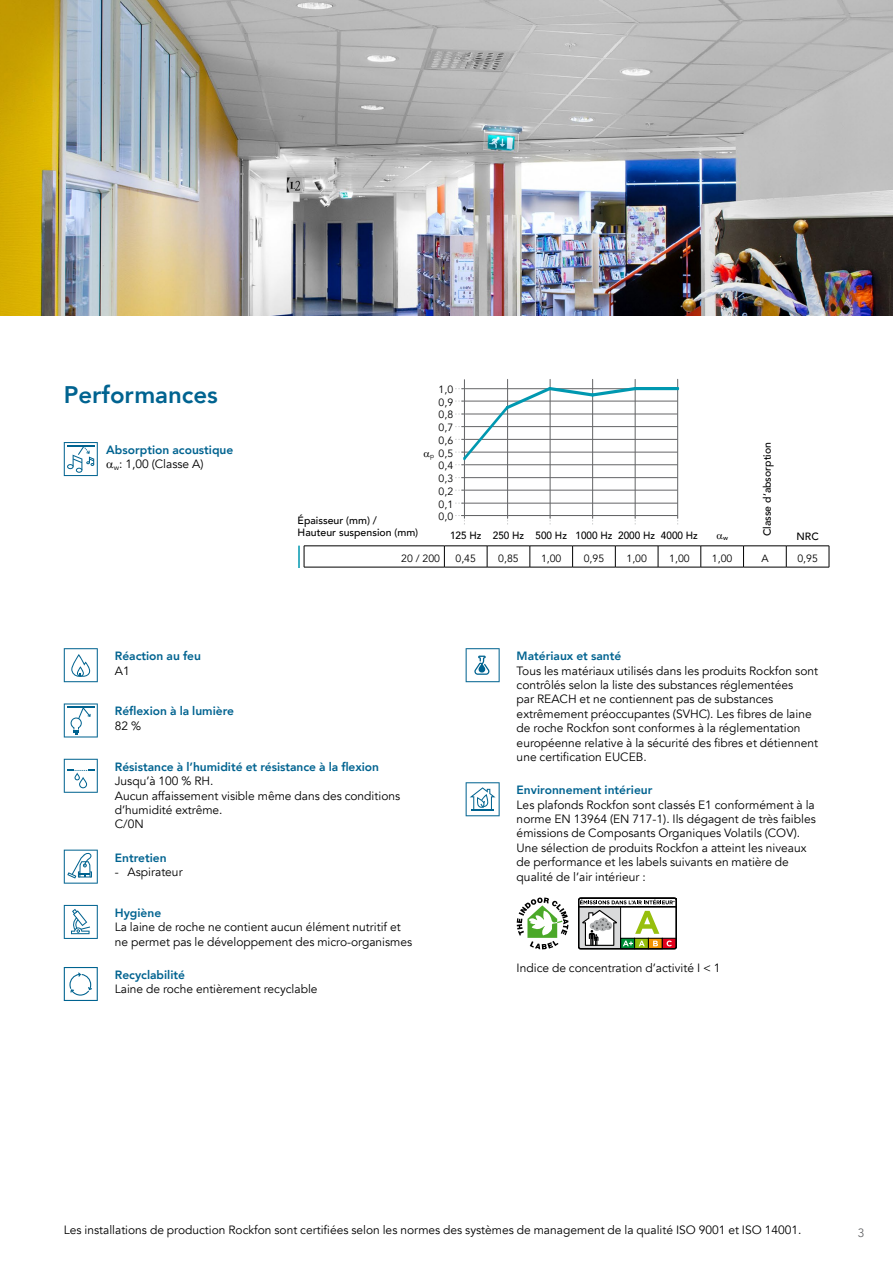
<style>
.page{position:relative;width:893px;height:1263px;background:#fff}
.page>*{position:absolute;margin:0;border:0;box-sizing:border-box;transform-origin:0 0}
.t1{font:127.35px "Chartwell Lines 50";color:#0098b0;scale:.67 1}
.t2{font:800 24px "Avenir";color:#006390}
.t3{font:12px/14.4px "Avenir";color:#000}
.t4{font:800 12px/14.4px "Avenir";color:#006390}
.t5{font:12px "Avenir";color:#646567}
.t6{font:10.5px/12.8px "Avenir";color:#000;text-align:justify}
.t7{font:500 10.5px/12.6px "Avenir";color:#000}
.t8{font:500 10.5px "Avenir";color:#000;scale:.95 1}
.t9{font:500 6.45px "Avenir";color:#000}
.t10{font:6.45px "Avenir";color:#000}
.s1{font-weight:400;color:#000}
</style>
<div class="page">
<img style="left:0;top:0;width:893px;height:316px">
<svg style="left:64px;top:442px;width:34px;height:34px"></svg>
<svg style="left:64px;top:648px;width:34px;height:34px"></svg>
<svg style="left:64px;top:703px;width:34px;height:34px"></svg>
<svg style="left:64px;top:759px;width:34px;height:34px"></svg>
<svg style="left:64px;top:850px;width:34px;height:34px"></svg>
<svg style="left:64px;top:905px;width:34px;height:34px"></svg>
<svg style="left:64px;top:967px;width:34px;height:34px"></svg>
<svg style="left:466px;top:648px;width:34px;height:34px"></svg>
<svg style="left:466px;top:782px;width:34px;height:34px"></svg>
<svg style="left:517px;top:897px;width:51px;height:52px"></svg>
<svg style="left:578px;top:898px;width:99px;height:51px"></svg>
<svg style="left:304px;top:547px;width:1px;height:20px"></svg>
<svg style="left:444px;top:547px;width:1px;height:20px"></svg>
<svg style="left:487px;top:547px;width:1px;height:20px"></svg>
<svg style="left:530px;top:547px;width:1px;height:20px"></svg>
<svg style="left:572px;top:547px;width:1px;height:20px"></svg>
<svg style="left:615px;top:547px;width:1px;height:20px"></svg>
<svg style="left:658px;top:547px;width:1px;height:20px"></svg>
<svg style="left:700px;top:547px;width:1px;height:20px"></svg>
<svg style="left:743px;top:547px;width:1px;height:20px"></svg>
<svg style="left:786px;top:547px;width:1px;height:20px"></svg>
<svg style="left:829px;top:546px;width:1px;height:21px"></svg>
<hr style="left:304px;top:567px;width:140px;height:1px;background:#000">
<hr style="left:444px;top:567px;width:43px;height:1px;background:#000">
<hr style="left:487px;top:567px;width:43px;height:1px;background:#000">
<hr style="left:530px;top:567px;width:43px;height:1px;background:#000">
<hr style="left:573px;top:567px;width:42px;height:1px;background:#000">
<hr style="left:615px;top:567px;width:43px;height:1px;background:#000">
<hr style="left:658px;top:567px;width:43px;height:1px;background:#000">
<hr style="left:701px;top:567px;width:42px;height:1px;background:#000">
<hr style="left:743px;top:567px;width:43px;height:1px;background:#000">
<hr style="left:786px;top:567px;width:43px;height:1px;background:#000">
<hr style="left:304px;top:546px;width:140px;height:1px;background:#000">
<hr style="left:444px;top:546px;width:43px;height:1px;background:#000">
<hr style="left:487px;top:546px;width:43px;height:1px;background:#000">
<hr style="left:530px;top:546px;width:43px;height:1px;background:#000">
<hr style="left:573px;top:546px;width:42px;height:1px;background:#000">
<hr style="left:615px;top:546px;width:43px;height:1px;background:#000">
<hr style="left:658px;top:546px;width:43px;height:1px;background:#000">
<hr style="left:701px;top:546px;width:42px;height:1px;background:#000">
<hr style="left:743px;top:546px;width:43px;height:1px;background:#000">
<hr style="left:786px;top:546px;width:43px;height:1px;background:#000">
<hr style="left:298px;top:546px;width:2px;height:21px;background:#0098b0">
<svg style="left:455px;top:515px;width:10px;height:10px"></svg>
<hr style="left:461px;top:388px;width:217px;height:1px;background:#646567">
<hr style="left:461px;top:490px;width:216px;height:1px;background:#646567">
<hr style="left:461px;top:414px;width:216px;height:1px;background:#646567">
<hr style="left:461px;top:439px;width:216px;height:1px;background:#646567">
<hr style="left:461px;top:464px;width:216px;height:1px;background:#646567">
<hr style="left:507px;top:379px;width:1px;height:139px;background:#646567">
<hr style="left:550px;top:379px;width:1px;height:139px;background:#646567">
<hr style="left:592px;top:379px;width:1px;height:139px;background:#646567">
<hr style="left:635px;top:379px;width:1px;height:139px;background:#646567">
<hr style="left:677px;top:379px;width:1px;height:139px;background:#646567">
<hr style="left:461px;top:503px;width:217px;height:1px;background:#646567">
<hr style="left:461px;top:477px;width:217px;height:1px;background:#646567">
<hr style="left:461px;top:452px;width:217px;height:1px;background:#646567">
<hr style="left:461px;top:426px;width:217px;height:1px;background:#646567">
<hr style="left:461px;top:401px;width:217px;height:1px;background:#646567">
<hr style="left:464px;top:379px;width:1px;height:139px;background:#646567">
<hr style="left:461px;top:515px;width:217px;height:1px;background:#646567">
<h2 class="t2" style="left:64px;top:376px;width:156px">Performances</h2>
<p class="t4" style="left:114px;top:443px;width:121px;text-indent:-8px">Absorption acoustique <sub>w</sub><span class="s1">: 1,00 (Classe A)</span></p>
<p class="t7" style="left:298px;top:513px;width:122px">Épaisseur (mm) /<br>Hauteur suspension (mm)</p>
<p class="t6" style="left:439px;top:383px;width:16px">1,0<br>0,9<br>0,8<br>0,7<br>0,6<br>0,5<br>0,4<br>0,3<br>0,2<br>0,1<br>0,0</p>
<h1 class="t1" style="left:464px;top:387px;width:324px">45+85+100+95+100+100</h1>
<p class="t7" style="left:760px;top:536px;width:96px;rotate:-90deg">Classe d’absorption</p>
<p class="t10" style="left:430px;top:452px;width:5px">p</p>
<p class="t8" style="left:450px;top:526px;width:262px">125 Hz 250 Hz 500 Hz 1000 Hz 2000 Hz 4000 Hz</p>
<p class="t9" style="left:723px;top:532px;width:6px">w</p>
<p class="t7" style="left:796px;top:530px;width:24px">NRC</p>
<p class="t6" style="left:401px;top:552px;width:40px">20 / 200</p>
<p class="t6" style="left:456px;top:552px;width:22px">0,45</p>
<p class="t6" style="left:498px;top:552px;width:22px">0,85</p>
<p class="t6" style="left:541px;top:552px;width:22px">1,00</p>
<p class="t6" style="left:584px;top:552px;width:22px">0,95</p>
<p class="t6" style="left:626px;top:552px;width:22px">1,00</p>
<p class="t6" style="left:669px;top:552px;width:22px">1,00</p>
<p class="t6" style="left:712px;top:552px;width:22px">1,00</p>
<p class="t6" style="left:761px;top:552px;width:9px">A</p>
<p class="t6" style="left:797px;top:552px;width:22px">0,95</p>
<p class="t4" style="left:115px;top:649px;width:88px">Réaction au feu</p>
<p class="t3" style="left:115px;top:663px;width:16px">A1</p>
<p class="t4" style="left:115px;top:704px;width:121px">Réflexion à la lumière</p>
<p class="t3" style="left:115px;top:719px;width:28px">82 %</p>
<p class="t4" style="left:115px;top:759px;width:266px">Résistance à l’humidité et résistance à la flexion</p>
<p class="t3" style="left:115px;top:774px;width:287px">Jusqu’à 100 % RH.<br>Aucun affaissement visible même dans des conditions d’humidité extrême.<br>C/0N</p>
<p class="t4" style="left:115px;top:850px;width:53px">Entretien</p>
<p class="t3" style="left:115px;top:865px;width:69px">- Aspirateur</p>
<p class="t4" style="left:115px;top:905px;width:48px">Hygiène</p>
<p class="t3" style="left:115px;top:920px;width:299px">La laine de roche ne contient aucun élément nutritif et ne permet pas le développement des micro-organismes</p>
<p class="t4" style="left:115px;top:968px;width:72px">Recyclabilité</p>
<p class="t3" style="left:115px;top:982px;width:204px">Laine de roche entièrement recyclable</p>
<p class="t4" style="left:517px;top:649px;width:106px">Matériaux et santé</p>
<p class="t3" style="left:517px;top:663px;width:303px">Tous les matériaux utilisés dans les produits Rockfon sont contrôlés selon la liste des substances réglementées<br>par REACH et ne contiennent pas de substances extrêmement préoccupantes (SVHC). Les fibres de laine de roche Rockfon sont conformes à la réglementation européenne relative à la sécurité des fibres et détiennent une certification EUCEB.</p>
<p class="t4" style="left:517px;top:783px;width:137px">Environnement intérieur</p>
<p class="t3" style="left:517px;top:797px;width:301px">Les plafonds Rockfon sont classés E1 conformément à la norme EN 13964 (EN 717-1). Ils dégagent de très faibles émissions de Composants Organiques Volatils (COV).<br>Une sélection de produits Rockfon a atteint les niveaux de performance et les labels suivants en matière de qualité de l’air intérieur :</p>
<p class="t3" style="left:517px;top:961px;width:205px">Indice de concentration d’activité I &lt; 1</p>
<p class="t3" style="left:64px;top:1222px;width:739px">Les installations de production Rockfon sont certifiées selon les normes des systèmes de management de la qualité ISO 9001 et ISO 14001.</p>
<p class="t5" style="left:858px;top:1226px;width:8px">3</p>
</div>
